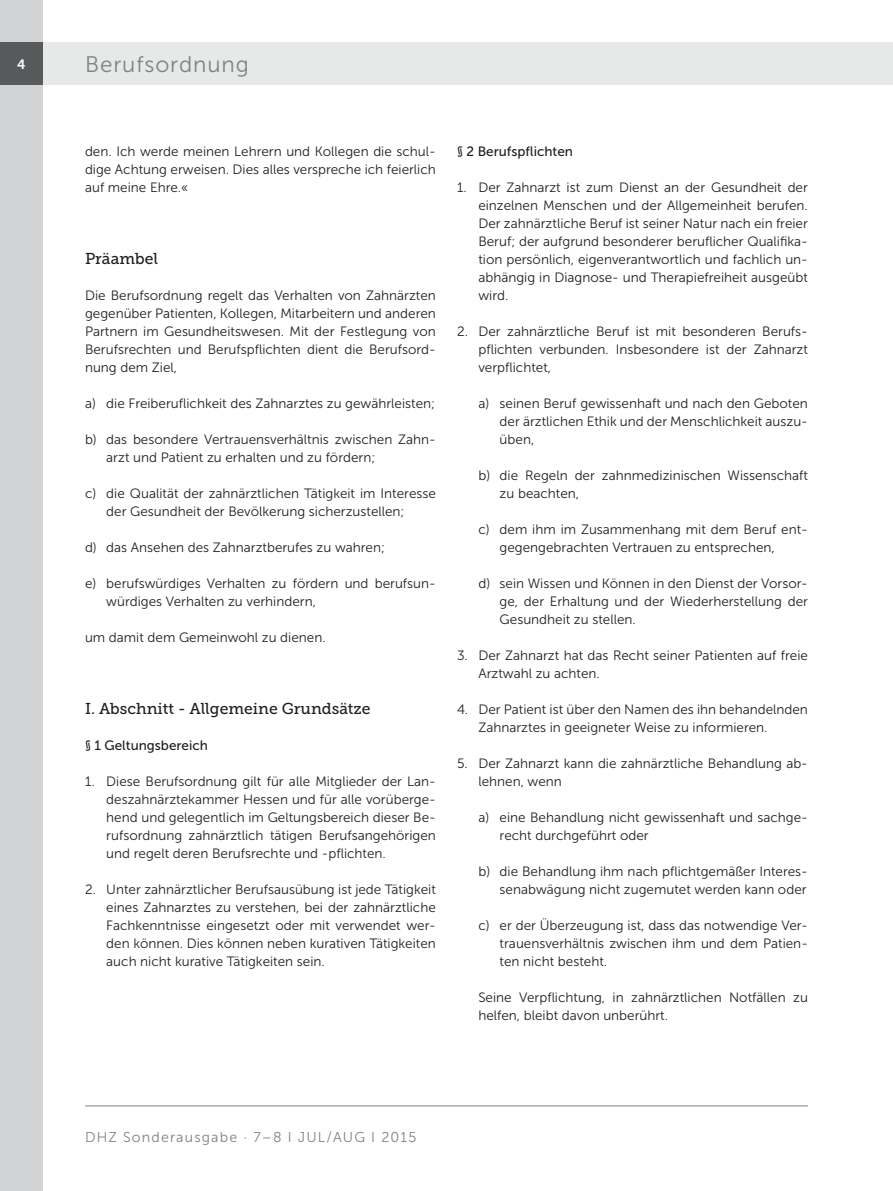
<style>
.page{position:relative;width:893px;height:1191px;background:#fff}
.page>*{position:absolute;margin:0;border:0;box-sizing:border-box;transform-origin:0 0}
.t1{font:22.5px "Museo Sans 300";letter-spacing:.04em;color:#808285}
.t2{font:15.75px "Museo Slab 500";color:#231f20}
.t3{font:14.25px "Museo Sans 300";letter-spacing:.08em;color:#808285}
.t4{font:13.5px/18px "Museo Sans 300";color:#231f20}
.t5{font:13.5px "Museo Sans 500";color:#231f20}
.t6{font:13.5px "Museo Sans 700";color:#fff}
</style>
<div class="page">
<div style="left:0;top:0;width:43px;height:1191px;background:#d1d3d4"></div>
<div style="left:43px;top:43px;width:850px;height:42px;background:#e7e8e8"></div>
<div style="left:0;top:43px;width:43px;height:42px;background:#58595b"></div>
<hr style="left:85px;top:1105px;width:723px;height:1px;background:#808285">
<p class="t6" style="left:17px;top:57px;width:10px">4</p>
<h1 class="t1" style="left:85px;top:52px;width:165px">Berufsordnung</h1>
<p class="t4" style="left:85px;top:143px;width:352px;text-align:justify">den. Ich werde meinen Lehrern und Kollegen die schul&shy;dige Achtung erweisen. Dies alles verspreche ich feierlich auf meine Ehre.«</p>
<p class="t2" style="left:85px;top:250px;width:75px">Präambel</p>
<p class="t4" style="left:85px;top:287px;width:352px;text-align:justify">Die Berufsordnung regelt das Verhalten von Zahnärzten gegenüber Patienten, Kollegen, Mitarbeitern und anderen Partnern im Gesundheitswesen. Mit der Festlegung von Berufsrechten und Berufspflichten dient die Berufsord&shy;nung dem Ziel,</p>
<p class="t4" style="left:85px;top:395px;width:352px">a) die Freiberuflichkeit des Zahnarztes zu gewährleisten;</p>
<p class="t4" style="left:106px;top:431px;width:331px;text-indent:-21px">b) das besondere Vertrauensverhältnis zwischen Zahn&shy;arzt und Patient zu erhalten und zu fördern;</p>
<p class="t4" style="left:106px;top:485px;width:331px;text-indent:-21px">c) die Qualität der zahnärztlichen Tätigkeit im Interesse der Gesundheit der Bevölkerung sicherzustellen;</p>
<p class="t4" style="left:85px;top:539px;width:301px">d) das Ansehen des Zahnarztberufes zu wahren;</p>
<p class="t4" style="left:106px;top:575px;width:331px;text-indent:-21px">e) berufswürdiges Verhalten zu fördern und berufsun&shy;würdiges Verhalten zu verhindern,</p>
<p class="t4" style="left:85px;top:629px;width:242px">um damit dem Gemeinwohl zu dienen.</p>
<p class="t2" style="left:85px;top:700px;width:287px">I. Abschnitt - Allgemeine Grundsätze</p>
<p class="t5" style="left:85px;top:738px;width:124px">§ 1 Geltungsbereich</p>
<p class="t4" style="left:106px;top:773px;width:331px;text-align:justify;text-indent:-21px">1. Diese Berufsordnung gilt für alle Mitglieder der Lan&shy;deszahnärztekammer Hessen und für alle vorüberge&shy;hend und gelegentlich im Geltungsbereich dieser Be&shy;rufsordnung zahnärztlich tätigen Berufsangehörigen und regelt deren Berufsrechte und -pflichten.</p>
<p class="t4" style="left:106px;top:881px;width:331px;text-align:justify;text-indent:-21px">2. Unter zahnärztlicher Berufsausübung ist jede Tätigkeit eines Zahnarztes zu verstehen, bei der zahnärztliche Fachkenntnisse eingesetzt oder mit verwendet wer&shy;den können. Dies können neben kurativen Tätigkeiten auch nicht kurative Tätigkeiten sein.</p>
<p class="t5" style="left:457px;top:144px;width:117px">§ 2 Berufspflichten</p>
<p class="t4" style="left:478px;top:179px;width:331px;text-align:justify;text-indent:-21px">1. Der Zahnarzt ist zum Dienst an der Gesundheit der einzelnen Menschen und der Allgemeinheit berufen.<br>Der zahnärztliche Beruf ist seiner Natur nach ein freier Beruf; der aufgrund besonderer beruflicher Qualifika&shy;tion persönlich, eigenverantwortlich und fachlich un&shy;abhängig in Diagnose- und Therapiefreiheit ausgeübt wird.</p>
<p class="t4" style="left:478px;top:323px;width:331px;text-align:justify;text-indent:-21px">2. Der zahnärztliche Beruf ist mit besonderen Berufs&shy;pflichten verbunden. Insbesondere ist der Zahnarzt verpflichtet,</p>
<p class="t4" style="left:500px;top:395px;width:310px;text-align:justify;text-indent:-21px">a) seinen Beruf gewissenhaft und nach den Geboten der ärztlichen Ethik und der Menschlichkeit auszu&shy;üben,</p>
<p class="t4" style="left:500px;top:467px;width:310px;text-indent:-21px">b) die Regeln der zahnmedizinischen Wissenschaft zu beachten,</p>
<p class="t4" style="left:500px;top:521px;width:310px;text-indent:-21px">c) dem ihm im Zusammenhang mit dem Beruf ent&shy;gegengebrachten Vertrauen zu entsprechen,</p>
<p class="t4" style="left:500px;top:575px;width:310px;text-align:justify;text-indent:-21px">d) sein Wissen und Können in den Dienst der Vorsor&shy;ge, der Erhaltung und der Wiederherstellung der Gesundheit zu stellen.</p>
<p class="t4" style="left:478px;top:647px;width:331px;text-indent:-21px">3. Der Zahnarzt hat das Recht seiner Patienten auf freie<br>Arztwahl zu achten.</p>
<p class="t4" style="left:478px;top:701px;width:331px;text-indent:-21px">4. Der Patient ist über den Namen des ihn behandelnden<br>Zahnarztes in geeigneter Weise zu informieren.</p>
<p class="t4" style="left:478px;top:755px;width:331px;text-indent:-21px">5. Der Zahnarzt kann die zahnärztliche Behandlung ab&shy;lehnen, wenn</p>
<p class="t4" style="left:500px;top:809px;width:310px;text-indent:-21px">a) eine Behandlung nicht gewissenhaft und sachge&shy;recht durchgeführt oder</p>
<p class="t4" style="left:478px;top:863px;width:331px;text-align:right">b) die Behandlung ihm nach pflichtgemäßer Interes&shy;senabwägung nicht zugemutet werden kann oder</p>
<p class="t4" style="left:500px;top:917px;width:310px;text-align:justify;text-indent:-21px">c) er der Überzeugung ist, dass das notwendige Ver&shy;trauensverhältnis zwischen ihm und dem Patien&shy;ten nicht besteht.</p>
<p class="t4" style="left:478px;top:989px;width:331px">Seine Verpflichtung, in zahnärztlichen Notfällen zu helfen, bleibt davon unberührt.</p>
<p class="t3" style="left:85px;top:1129px;width:333px">DHZ Sonderausgabe · 7–8 I JUL/AUG I 2015</p>
</div>
